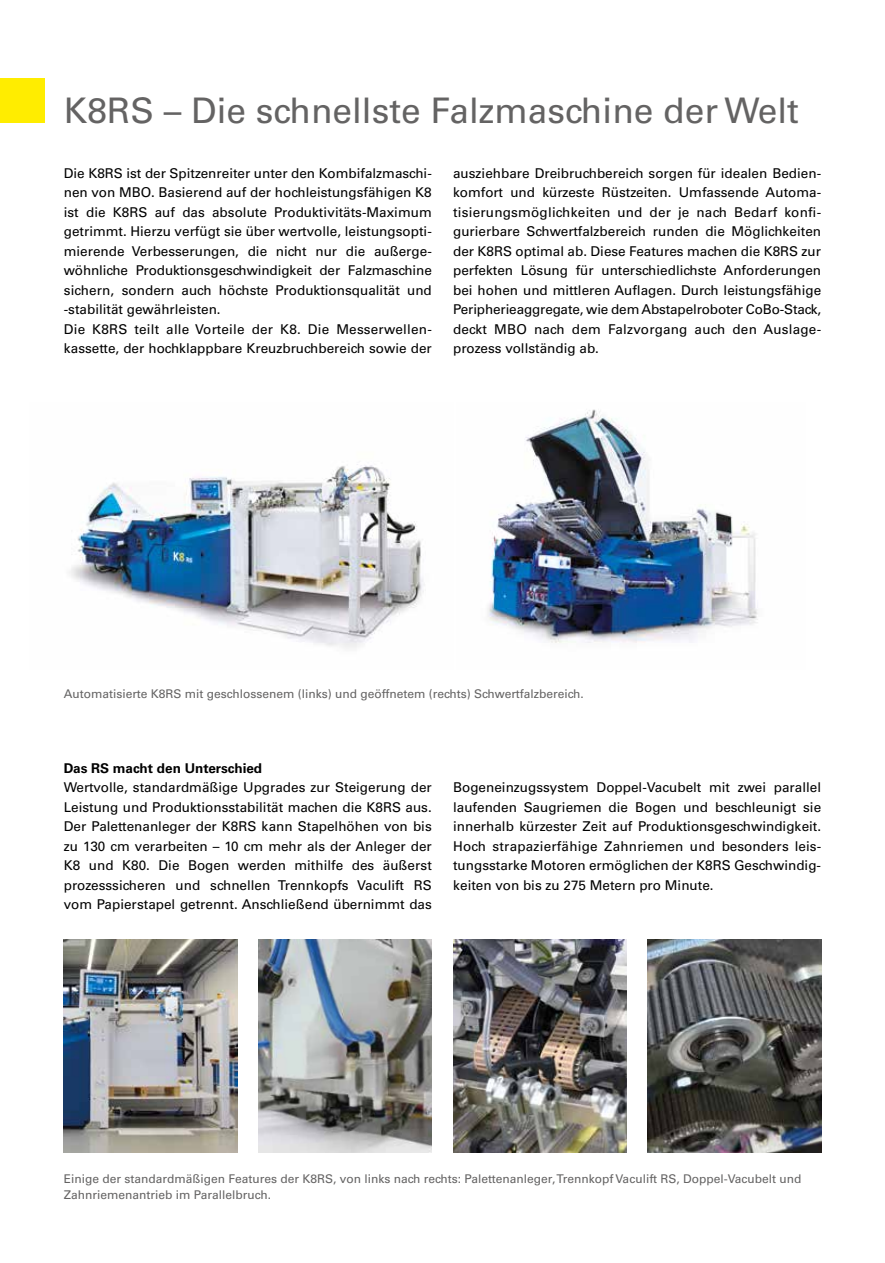
<style>
.page{position:relative;width:885px;height:1263px;background:#fff}
.page>*{position:absolute;margin:0;border:0;box-sizing:border-box;transform-origin:0 0}
.t1{font:35.25px "Univers LT";color:#646363}
.t2{font:13.5px/19.5px "Univers LT";color:#000;text-align:justify}
.t3{font:700 13.5px "Univers LT";color:#000}
.t4{font:12px/16.5px "Univers LT";color:#646363}
</style>
<div class="page">
<img style="left:69px;top:464px;width:356px;height:185px">
<img style="left:64px;top:940px;width:173px;height:212px">
<img style="left:453px;top:940px;width:173px;height:212px">
<img style="left:258px;top:940px;width:174px;height:212px">
<img style="left:647px;top:940px;width:174px;height:212px">
<div style="left:0;top:79px;width:45px;height:44px;background:#ffed00"></div>
<img style="left:488px;top:409px;width:270px;height:234px">
<h1 class="t1" style="left:64px;top:90px;width:736px">K8RS – Die schnellste Falzmaschine der Welt</h1>
<p class="t2" style="left:64px;top:164px;width:369px;text-align:left">Die K8RS ist der Spitzenreiter unter den Kombifalzmaschi&shy;nen von MBO. Basierend auf der hochleistungsfähigen K8 ist die K8RS auf das absolute Produktivitäts-Maximum getrimmt. Hierzu verfügt sie über wertvolle, leistungsopti&shy;mierende Verbesserungen, die nicht nur die außerge&shy;wöhnliche Produktionsgeschwindigkeit der Falzmaschine sichern, sondern auch höchste Produktionsqualität und -stabilität gewährleisten.<br>Die K8RS teilt alle Vorteile der K8. Die Messerwellen&shy;kassette, der hochklappbare Kreuzbruchbereich sowie der</p>
<p class="t2" style="left:453px;top:163px;width:369px">ausziehbare Dreibruchbereich sorgen für idealen Bedien&shy;komfort und kürzeste Rüstzeiten. Umfassende Automa&shy;tisierungsmöglichkeiten und der je nach Bedarf konfi&shy;gurierbare Schwertfalzbereich runden die Möglichkeiten der K8RS optimal ab. Diese Features machen die K8RS zur perfekten Lösung für unterschiedlichste Anforderungen bei hohen und mittleren Auflagen. Durch leistungsfähige Peripherieaggregate, wie dem Abstapelroboter CoBo-Stack, deckt MBO nach dem Falzvorgang auch den Auslage&shy;prozess vollständig ab.</p>
<p class="t4" style="left:64px;top:686px;width:521px">Automatisierte K8RS mit geschlossenem (links) und geöffnetem (rechts) Schwertfalzbereich.</p>
<p class="t3" style="left:64px;top:760px;width:200px">Das RS macht den Unterschied</p>
<p class="t2" style="left:64px;top:778px;width:369px">Wertvolle, standardmäßige Upgrades zur Steigerung der Leistung und Produktionsstabilität machen die K8RS aus.<br>Der Palettenanleger der K8RS kann Stapelhöhen von bis zu 130 cm verarbeiten – 10 cm mehr als der Anleger der K8 und K80. Die Bogen werden mithilfe des äußerst prozesssicheren und schnellen Trennkopfs Vaculift RS vom Papierstapel getrennt. Anschließend übernimmt das</p>
<p class="t2" style="left:453px;top:778px;width:369px">Bogeneinzugssystem Doppel-Vacubelt mit zwei parallel laufenden Saugriemen die Bogen und beschleunigt sie innerhalb kürzester Zeit auf Produktionsgeschwindigkeit.<br>Hoch strapazierfähige Zahnriemen und besonders leis&shy;tungsstarke Motoren ermöglichen der K8RS Geschwindig&shy;keiten von bis zu 275 Metern pro Minute.</p>
<p class="t4" style="left:64px;top:1170px;width:739px">Einige der standardmäßigen Features der K8RS, von links nach rechts: Palettenanleger, Trennkopf Vaculift RS, Doppel-Vacubelt und<br>Zahnriemenantrieb im Parallelbruch.</p>
</div>
